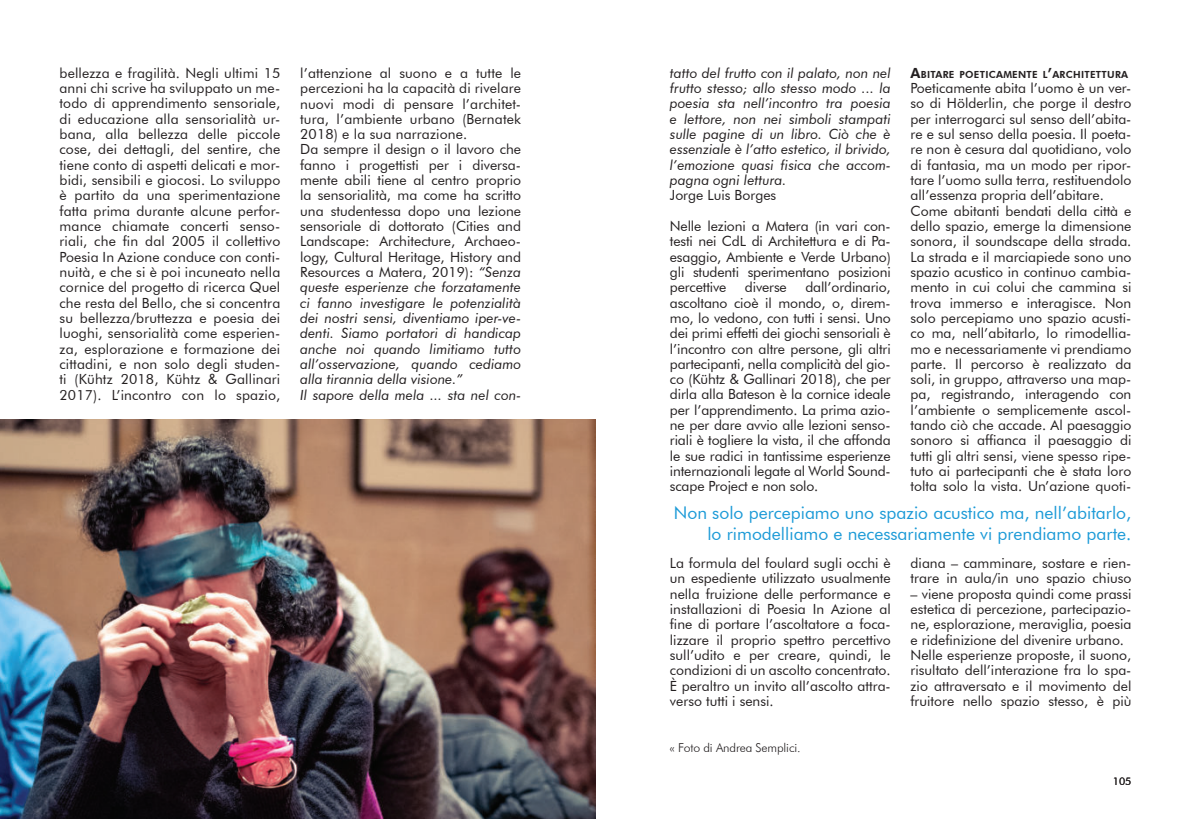
<style>
.page{position:relative;width:1191px;height:819px;background:#fff}
.page>*{position:absolute;margin:0;border:0;box-sizing:border-box;transform-origin:0 0}
.t1{font:17.5px/21px "Futura BT";color:#1b9ad7;text-align:right}
.t2{font:14px/15.4px "Futura BT";color:#231f20}
.t3{font:italic 14px/15.4px "Futura BT";color:#231f20;text-align:justify}
.t4{font:300 12.25px "Futura BT";letter-spacing:-.01em;color:#231f20}
.t5{font:10.5px "Futura BT";color:#231f20}
.t6{font:800 9.8px "Futura BT";letter-spacing:.03em;color:#231f20}
.s1{font-style:italic}
.s2{font-size:14px}
</style>
<div class="page">
<img style="left:0;top:419px;width:595px;height:400px">
<p class="t2" style="left:60px;top:66px;width:222px;text-align:justify">bellezza e fragilità. Negli ultimi 15 anni chi scrive ha sviluppato un me&shy;todo di apprendimento sensoriale, di educazione alla sensorialità ur&shy;bana, alla bellezza delle piccole cose, dei dettagli, del sentire, che tiene conto di aspetti delicati e mor&shy;bidi, sensibili e giocosi. Lo sviluppo è partito da una sperimentazione fatta prima durante alcune perfor&shy;mance chiamate concerti senso&shy;riali, che fin dal 2005 il collettivo Poesia In Azione conduce con conti&shy;nuità, e che si è poi incuneato nella cornice del progetto di ricerca Quel che resta del Bello, che si concentra su bellezza/bruttezza e poesia dei luoghi, sensorialità come esperien&shy;za, esplorazione e formazione dei cittadini, e non solo degli studen&shy;ti (Kühtz 2018, Kühtz &amp; Gallinari 2017). L’incontro con lo spazio,</p>
<p class="t2" style="left:300px;top:66px;width:222px">l’attenzione al suono e a tutte le percezioni ha la capacità di rivelare nuovi modi di pensare l’architet&shy;tura, l’ambiente urbano (Bernatek 2018) e la sua narrazione.<br>Da sempre il design o il lavoro che fanno i progettisti per i diversa&shy;mente abili tiene al centro proprio la sensorialità, ma come ha scritto una studentessa dopo una lezione sensoriale di dottorato (Cities and Landscape: Architecture, Archaeo&shy;logy, Cultural Heritage, History and Resources a Matera, 2019): <span class="s1">“Senza queste esperienze che forzatamente ci fanno investigare le potenzialità dei nostri sensi, diventiamo iper-ve&shy;denti. Siamo portatori di handicap anche noi quando limitiamo tutto all’osservazione, quando cediamo alla tirannia della visione.”<br>Il sapore della mela ... sta nel con-</span></p>
<p class="t3" style="left:670px;top:66px;width:222px">tatto del frutto con il palato, non nel frutto stesso; allo stesso modo ... la poesia sta nell’incontro tra poesia e lettore, non nei simboli stampati sulle pagine di un libro. Ciò che è essenziale è l’atto estetico, il brivido, l’emozione quasi fisica che accom&shy;pagna ogni lettura.</p>
<p class="t2" style="left:670px;top:181px;width:222px;line-height:30.6px">Jorge Luis Borges<br>Nelle lezioni a Matera (in vari con-</p>
<p class="t2" style="left:670px;top:235px;width:222px;text-align:justify">testi nei CdL di Architettura e di Pa&shy;esaggio, Ambiente e Verde Urbano) gli studenti sperimentano posizioni percettive</p>
<p class="t2" style="left:670px;top:281px;width:222px;text-align:justify;text-indent:135px">dall’ordinario, ascoltano cioè il mondo, o, direm&shy;mo, lo vedono, con tutti i sensi. Uno dei primi effetti dei giochi sensoriali è l’incontro con altre persone, gli altri partecipanti, nella complicità del gio&shy;co (Kühtz &amp; Gallinari 2018), che per dirla alla Bateson è la cornice ideale per l’apprendimento. La prima azio&shy;ne per dare avvio alle lezioni senso&shy;riali è togliere la vista, il che affonda le sue radici in tantissime esperienze internazionali legate al World Sound&shy;scape Project e non solo.</p>
<p class="t2" style="left:745px;top:281px;width:43px">diverse</p>
<p class="t6" style="left:910px;top:70px;width:219px"><span class="s2">A</span>BITARE POETICAMENTE L<span class="s2">’</span>ARCHITETTURA</p>
<p class="t2" style="left:910px;top:82px;width:222px">Poeticamente abita l’uomo è un ver&shy;so di Hölderlin, che porge il destro per interrogarci sul senso dell’abita&shy;re e sul senso della poesia. Il poeta&shy;re non è cesura dal quotidiano, volo di fantasia, ma un modo per ripor&shy;tare l’uomo sulla terra, restituendolo all’essenza propria dell’abitare.<br>Come abitanti bendati della città e dello spazio, emerge la dimensione sonora, il soundscape della strada.<br>La strada e il marciapiede sono uno spazio acustico in continuo cambia&shy;mento in cui colui che cammina si trova immerso e interagisce. Non solo percepiamo uno spazio acusti&shy;co ma, nell’abitarlo, lo rimodellia&shy;mo e necessariamente vi prendiamo parte. Il percorso è realizzato da soli, in gruppo, attraverso una map&shy;pa, registrando, interagendo con l’ambiente o semplicemente ascol&shy;tando ciò che accade. Al paesaggio sonoro si affianca il paesaggio di tutti gli altri sensi, viene spesso ripe&shy;tuto ai partecipanti che è stata loro tolta solo la vista. Un’azione quoti-</p>
<p class="t1" style="left:674px;top:504px;width:459px">Non solo percepiamo uno spazio acustico ma, nell’abitarlo, lo rimodelliamo e necessariamente vi prendiamo parte.</p>
<p class="t2" style="left:670px;top:556px;width:222px;text-align:justify">La formula del foulard sugli occhi è un espediente utilizzato usualmente nella fruizione delle performance e installazioni di Poesia In Azione al fine di portare l’ascoltatore a foca&shy;lizzare il proprio spettro percettivo sull’udito e per creare, quindi, le condizioni di un ascolto concentrato.<br>È peraltro un invito all’ascolto attra&shy;verso tutti i sensi.</p>
<p class="t4" style="left:670px;top:742px;width:132px">« Foto di Andrea Semplici.</p>
<p class="t2" style="left:910px;top:556px;width:222px">diana – camminare, sostare e rien&shy;trare in aula/in uno spazio chiuso</p>
<p class="t2" style="left:910px;top:587px;width:222px">– viene proposta quindi come prassi estetica di percezione, partecipazio&shy;ne, esplorazione, meraviglia, poesia e ridefinizione del divenire urbano.<br>Nelle esperienze proposte, il suono, risultato dell’interazione fra lo spa&shy;zio attraversato e il movimento del fruitore nello spazio stesso, è più</p>
<p class="t5" style="left:1112px;top:776px;width:20px">105</p>
</div>
